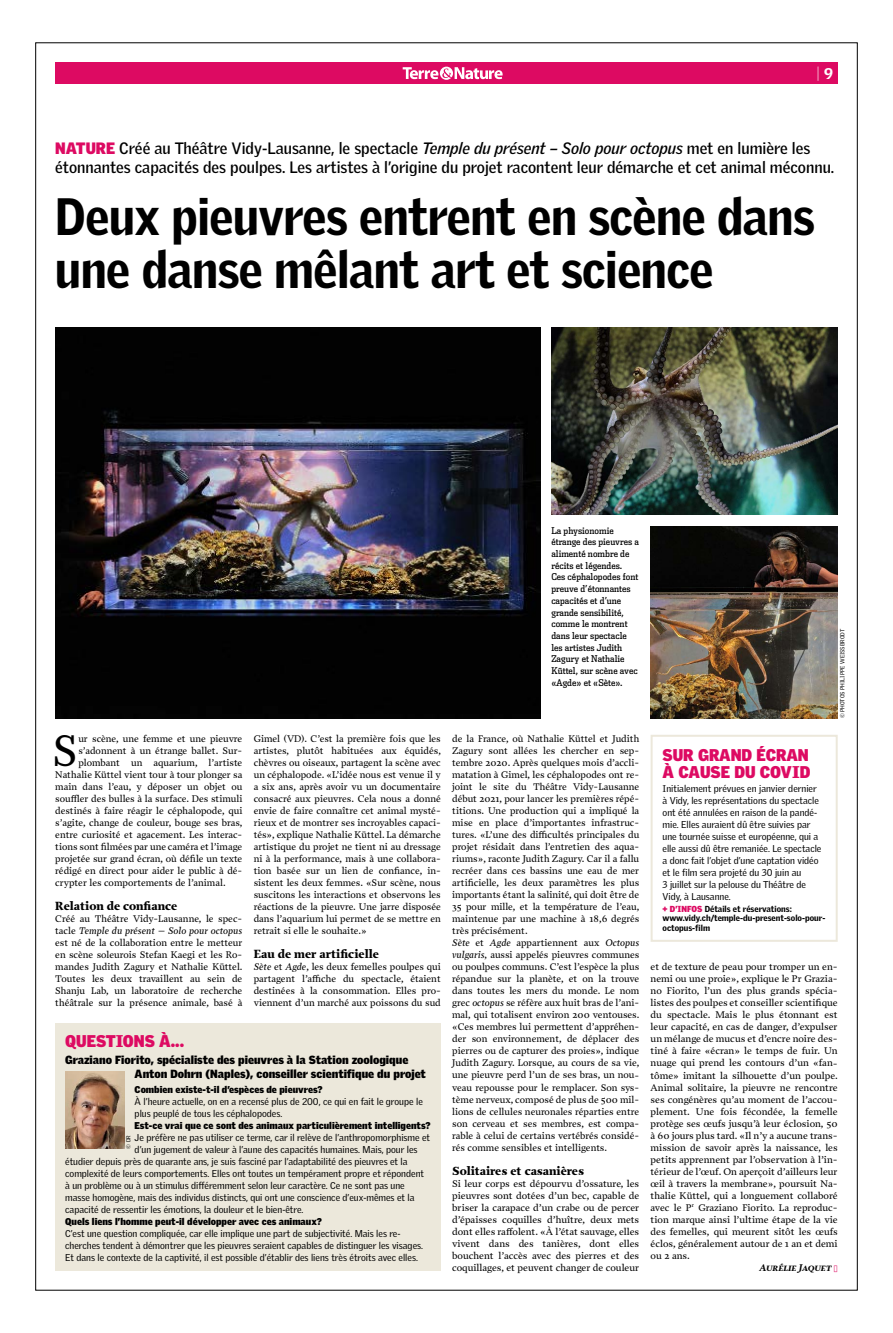
<style>
.page{position:relative;width:893px;height:1333px;background:#fff}
.page>*{position:absolute;margin:0;border:0;box-sizing:border-box;transform-origin:0 0}
.t1{font:900 51px/53px "Griffith Gothic";letter-spacing:-.01em;color:#000;scale:.94 1}
.t2{font:44.9px "Prensa";color:#000}
.t3{font:900 16.5px/17px "Griffith Gothic";color:#dd0a62}
.t4{font:700 16px/18.5px "Griffith Gothic";color:#000}
.t5{font:100 15px "Griffith Gothic";color:#fff}
.t6{font:900 12px "Prensa";color:#000}
.t7{font:900 11.5px/14px "Griffith Gothic";color:#000}
.t8{font:9.8px/12px "Prensa";color:#000;text-align:justify}
.t9{font:9.8px "Prensa Bold Italic SC";color:#000}
.t10{font:9.6px/12px "Griffith Gothic";color:#000}
.t11{font:900 9.6px "Griffith Gothic";color:#000}
.t12{font:9.3px/11.7px "Dispatch Cond";color:#000}
.t13{font:900 8.5px/9.5px "Griffith Gothic";color:#000}
.t14{font:5.8px "Griffith Gothic";color:#000}
.s1{font-weight:900}
.s2{font-weight:900;color:#dd0a62}
.s3{font-style:italic}
.s4{color:#dd0a62}
</style>
<div class="page">
<div style="left:55px;top:62px;width:783px;height:22px;background:#dd0a62"></div>
<svg style="left:403px;top:67px;width:100px;height:13px"></svg>
<img style="left:55px;top:327px;width:485px;height:391px">
<img style="left:551px;top:327px;width:287px;height:187px">
<img style="left:651px;top:526px;width:187px;height:192px">
<div style="left:651px;top:734px;width:187px;height:207px;border:2px solid #ece8db"></div>
<div style="left:55px;top:1022px;width:386px;height:248px;background:#ece8db"></div>
<img style="left:65px;top:1071px;width:60px;height:77px">
<h3 class="t5" style="left:817px;top:63px;width:18px">| <span class="s1">9</span></h3>
<h3 class="t4" style="left:55px;top:139px;width:780px"><span class="s2">NATURE</span> Créé au Théâtre Vidy-Lausanne, le spectacle <span class="s3">Temple du présent – Solo pour octopus</span> met en lumière les étonnantes capacités des poulpes. Les artistes à l’origine du projet racontent leur démarche et cet animal méconnu.</h3>
<h1 class="t1" style="left:55px;top:190px;width:809px">Deux pieuvres entrent en scène dans une danse mêlant art et science</h1>
<p class="t12" style="left:551px;top:524px;width:89px">La physionomie étrange des pieuvres a alimenté nombre de récits et légendes.<br>Ces céphalopodes font preuve d’étonnantes capacités et d’une grande sensibilité, comme le montrent dans leur spectacle les artistes Judith<br>Zagury et Nathalie<br>Küttel, sur scène avec «Agde» et «Sète».</p>
<h2 class="t2" style="left:52px;top:724px;width:28px">S</h2>
<p class="t8" style="left:78px;top:733px;width:166px">ur scène, une femme et une pieuvre</p>
<p class="t8" style="left:78px;top:745px;width:166px">s’adonnent à un étrange ballet. Sur-</p>
<p class="t8" style="left:78px;top:757px;width:166px">plombant un aquarium, l’artiste</p>
<p class="t8" style="left:55px;top:769px;width:189px">Nathalie Küttel vient tour à tour plonger sa</p>
<p class="t8" style="left:55px;top:781px;width:189px">main dans l’eau, y déposer un objet ou</p>
<p class="t8" style="left:55px;top:793px;width:189px">souffler des bulles à la surface. Des stimuli</p>
<p class="t8" style="left:55px;top:805px;width:189px">destinés à faire réagir le céphalopode, qui</p>
<p class="t8" style="left:55px;top:817px;width:189px">s’agite, change de couleur, bouge ses bras,</p>
<p class="t8" style="left:55px;top:829px;width:189px">entre curiosité et agacement. Les interac-</p>
<p class="t8" style="left:55px;top:841px;width:189px">tions sont filmées par une caméra et l’image</p>
<p class="t8" style="left:55px;top:853px;width:189px">projetée sur grand écran, où défile un texte</p>
<p class="t8" style="left:55px;top:865px;width:189px">rédigé en direct pour aider le public à dé-</p>
<p class="t8" style="left:55px;top:877px;width:172px">crypter les comportements de l’animal.</p>
<p class="t6" style="left:55px;top:899px;width:123px">Relation de confiance</p>
<p class="t8" style="left:55px;top:913px;width:189px">Créé au Théâtre Vidy-Lausanne, le spec&shy;tacle <span class="s3">Temple du présent – Solo pour octopus </span>est né de la collaboration entre le metteur en scène soleurois Stefan Kaegi et les Ro&shy;mandes Judith Zagury et Nathalie Küttel.<br>Toutes les deux travaillent au sein de Shanju Lab, un laboratoire de recherche théâtrale sur la présence animale, basé à</p>
<p class="t8" style="left:254px;top:733px;width:189px">Gimel (VD). C’est la première fois que les artistes, plutôt habituées aux équidés, chèvres ou oiseaux, partagent la scène avec un céphalopode. «L’idée nous est venue il y a six ans, après avoir vu un documentaire consacré aux pieuvres. Cela nous a donné envie de faire connaître cet animal mysté&shy;rieux et de montrer ses incroyables capaci&shy;tés», explique Nathalie Küttel. La démarche artistique du projet ne tient ni au dressage ni à la performance, mais à une collabora&shy;tion basée sur un lien de confiance, in&shy;sistent les deux femmes. «Sur scène, nous suscitons les interactions et observons les réactions de la pieuvre. Une jarre disposée dans l’aquarium lui permet de se mettre en retrait si elle le souhaite.»</p>
<p class="t6" style="left:254px;top:947px;width:127px">Eau de mer artificielle</p>
<p class="t8" style="left:254px;top:961px;width:189px"><span class="s3">Sète</span> et <span class="s3">Agde</span>, les deux femelles poulpes qui partagent l’affiche du spectacle, étaient destinées à la consommation. Elles pro&shy;viennent d’un marché aux poissons du sud</p>
<h3 class="t3" style="left:65px;top:1032px;width:120px">QUESTIONS À...</h3>
<p class="t7" style="left:135px;top:1052px;width:293px;text-indent:-69px">Graziano Fiorito, spécialiste des pieuvres à la Station zoologique<br>Anton Dohrn (Naples), conseiller scientifique du projet</p>
<p class="t11" style="left:135px;top:1083px;width:189px">Combien existe-t-il d’espèces de pieuvres?</p>
<p class="t10" style="left:135px;top:1095px;width:290px">À l’heure actuelle, on en a recensé plus de 200, ce qui en fait le groupe le plus peuplé de tous les céphalopodes.</p>
<p class="t11" style="left:135px;top:1119px;width:297px">Est-ce vrai que ce sont des animaux particulièrement intelligents?</p>
<p class="t10" style="left:135px;top:1131px;width:297px">Je préfère ne pas utiliser ce terme, car il relève de l’anthropomorphisme et</p>
<p class="t10" style="left:135px;top:1143px;width:284px">d’un jugement de valeur à l’aune des capacités humaines. Mais, pour les</p>
<p class="t10" style="left:65px;top:1155px;width:344px">étudier depuis près de quarante ans, je suis fasciné par l’adaptabilité des pieuvres et la</p>
<p class="t10" style="left:65px;top:1167px;width:360px">complexité de leurs comportements. Elles ont toutes un tempérament propre et répondent</p>
<p class="t10" style="left:65px;top:1179px;width:341px">à un problème ou à un stimulus différemment selon leur caractère. Ce ne sont pas une</p>
<p class="t10" style="left:65px;top:1191px;width:351px">masse homogène, mais des individus distincts, qui ont une conscience d’eux-mêmes et la</p>
<p class="t10" style="left:65px;top:1203px;width:240px">capacité de ressentir les émotions, la douleur et le bien-être.</p>
<p class="t11" style="left:65px;top:1215px;width:258px">Quels liens l’homme peut-il développer avec ces animaux?</p>
<p class="t10" style="left:65px;top:1227px;width:359px">C’est une question compliquée, car elle implique une part de subjectivité. Mais les re&shy;cherches tendent à démontrer que les pieuvres seraient capables de distinguer les visages.<br>Et dans le contexte de la captivité, il est possible d’établir des liens très étroits avec elles.</p>
<p class="t14" style="left:125px;top:1148px;width:15px;rotate:-90deg">© DR</p>
<p class="t8" style="left:452px;top:733px;width:189px;text-align:left">de la France, où Nathalie Küttel et Judith Zagury sont allées les chercher en sep&shy;tembre 2020. Après quelques mois d’accli&shy;matation à Gimel, les céphalopodes ont re&shy;joint le site du Théâtre Vidy-Lausanne début 2021, pour lancer les premières répé&shy;titions. Une production qui a impliqué la mise en place d’importantes infrastruc&shy;tures. «L’une des difficultés principales du projet résidait dans l’entretien des aqua&shy;riums», raconte Judith Zagury. Car il a fallu recréer dans ces bassins une eau de mer artificielle, les deux paramètres les plus importants étant la salinité, qui doit être de 35 pour mille, et la température de l’eau, maintenue par une machine à 18,6 degrés très précisément.<br><span class="s3">Sète</span> et <span class="s3">Agde</span> appartiennent aux <span class="s3">Octopus vulgaris</span>, aussi appelés pieuvres communes ou poulpes communs. C’est l’espèce la plus répandue sur la planète, et on la trouve dans toutes les mers du monde. Le nom grec <span class="s3">octopus</span> se réfère aux huit bras de l’ani&shy;mal, qui totalisent environ 200 ventouses. «Ces membres lui permettent d’appréhen&shy;der son environnement, de déplacer des pierres ou de capturer des proies», indique Judith Zagury. Lorsque, au cours de sa vie, une pieuvre perd l’un de ses bras, un nou&shy;veau repousse pour le remplacer. Son sys&shy;tème nerveux, composé de plus de 500 mil&shy;lions de cellules neuronales réparties entre son cerveau et ses membres, est compa&shy;rable à celui de certains vertébrés considé&shy;rés comme sensibles et intelligents.</p>
<p class="t6" style="left:452px;top:1163px;width:133px">Solitaires et casanières</p>
<p class="t8" style="left:452px;top:1177px;width:189px">Si leur corps est dépourvu d’ossature, les pieuvres sont dotées d’un bec, capable de briser la carapace d’un crabe ou de percer d’épaisses coquilles d’huître, deux mets dont elles raffolent. «À l’état sauvage, elles vivent dans des tanières, dont elles bouchent l’accès avec des pierres et des coquillages, et peuvent changer de couleur</p>
<h3 class="t3" style="left:662px;top:746px;width:149px">SUR GRAND ÉCRAN<br>À CAUSE DU COVID</h3>
<p class="t10" style="left:662px;top:782px;width:160px">Initialement prévues en janvier dernier à Vidy, les représentations du spectacle ont été annulées en raison de la pandé&shy;mie. Elles auraient dû être suivies par une tournée suisse et européenne, qui a elle aussi dû être remaniée. Le spectacle a donc fait l’objet d’une captation vidéo et le film sera projeté du 30 juin au<br>3 juillet sur la pelouse du Théâtre de Vidy, à Lausanne.</p>
<p class="t13" style="left:662px;top:904px;width:164px"><span class="s4">+ D’INFOS</span> Détails et réservations: www.vidy.ch/temple-du-present-solo-pour&shy;octopus-film</p>
<p class="t14" style="left:839px;top:718px;width:91px;rotate:-90deg">© PHOTOS PHILIPPE WEISSBRODT</p>
<p class="t8" style="left:651px;top:961px;width:189px">et de texture de peau pour tromper un en&shy;nemi ou une proie», explique le Pr Grazia&shy;no Fiorito, l’un des plus grands spécia&shy;listes des poulpes et conseiller scientifique du spectacle. Mais le plus étonnant est leur capacité, en cas de danger, d’expulser un mélange de mucus et d’encre noire des&shy;tiné à faire «écran» le temps de fuir. Un nuage qui prend les contours d’un «fan&shy;tôme» imitant la silhouette d’un poulpe.<br>Animal solitaire, la pieuvre ne rencontre ses congénères qu’au moment de l’accou&shy;plement. Une fois fécondée, la femelle protège ses œufs jusqu’à leur éclosion, 50 à 60 jours plus tard. «Il n’y a aucune trans&shy;mission de savoir après la naissance, les petits apprennent par l’observation à l’in&shy;térieur de l’œuf. On aperçoit d’ailleurs leur œil à travers la membrane», poursuit Na&shy;thalie Küttel, qui a longuement collaboré avec le P<sup>r</sup> Graziano Fiorito. La reproduc&shy;tion marque ainsi l’ultime étape de la vie des femelles, qui meurent sitôt les œufs éclos, généralement autour de 1 an et demi ou 2 ans.</p>
<p class="t9" style="left:760px;top:1261px;width:80px">Aurélie Jaquet <span class="s4">■</span></p>
</div>
